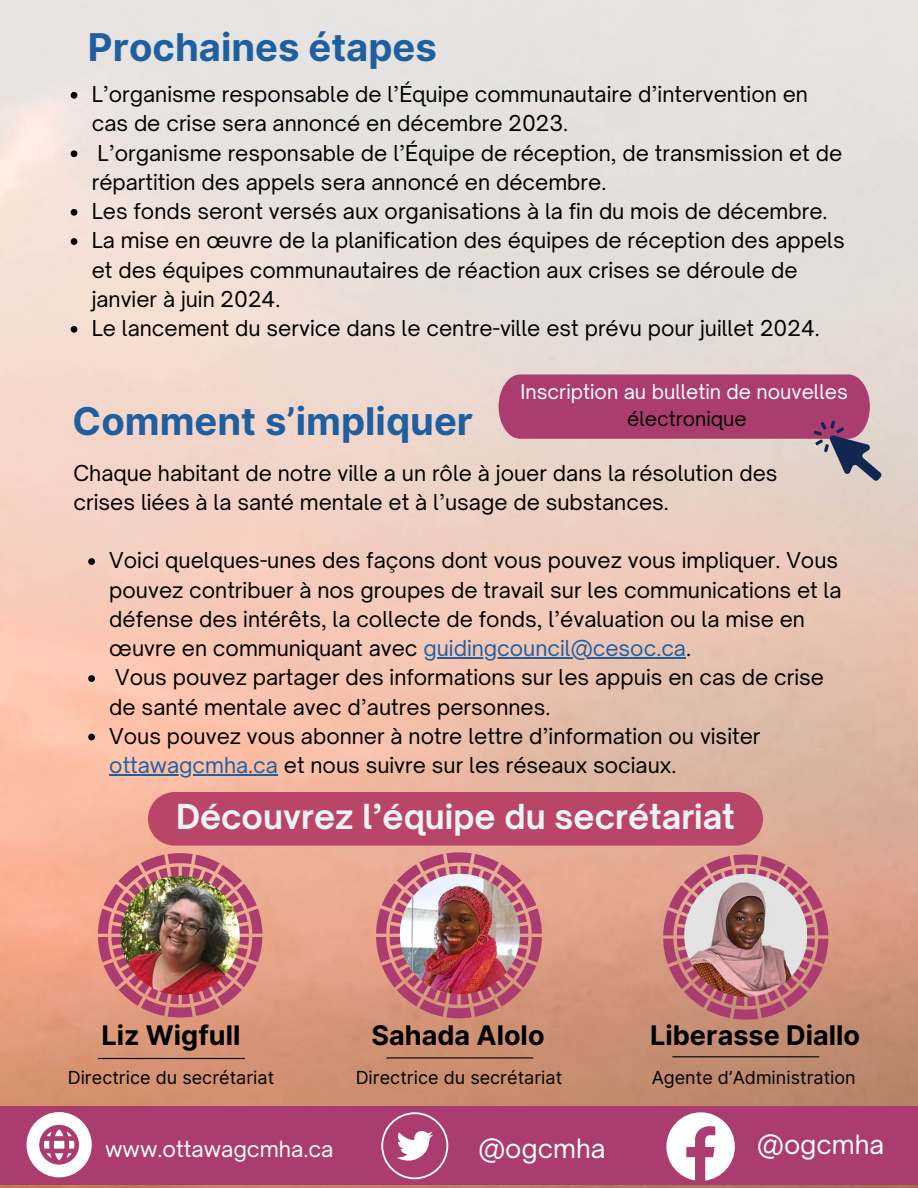
<style>
.page{position:relative;width:918px;height:1188px;background:#fff}
.page>*{position:absolute;margin:0;border:0;box-sizing:border-box;transform-origin:0 0}
.t1{font:700 38.25px "Inter";color:#1f5f9f}
.t2{font:700 33px "Open Sauce One";color:#edf2f7}
.t3{font:700 27px "Inter";color:#000}
.t4{font:25.5px "Open Sauce One";color:#fff}
.t5{font:21.3px "Open Sauce One";color:#fff}
.t6{font:21px/29.2px "Open Sauce One";color:#000}
.t7{font:19.5px "Open Sauce One";color:#fff}
.t8{font:19.5px "Open Sauce One";color:#000}
.t9{font:18px "Inter";color:#000}
.s1{color:#1f5f9f}
</style>
<div class="page">
<img style="left:0;top:0;width:918px;height:1188px">
<div style="left:148px;top:792px;width:615px;height:54px;background:#b94668"></div>
<svg style="left:98px;top:853px;width:164px;height:164px;background:#cf787e"></svg>
<svg style="left:376px;top:852px;width:166px;height:166px;background:#c9767d"></svg>
<svg style="left:663px;top:854px;width:165px;height:166px;background:#c6787c"></svg>
<img style="left:121px;top:876px;width:119px;height:119px;border-radius:50%">
<img style="left:400px;top:874px;width:120px;height:120px;border-radius:60px">
<img style="left:684px;top:874px;width:123px;height:122px">
<hr style="left:98px;top:1058px;width:147px;height:1px;background:#000">
<hr style="left:386px;top:1057px;width:147px;height:2px;background:#000">
<hr style="left:672px;top:1056px;width:147px;height:1px;background:#000">
<div style="left:0;top:1107px;width:918px;height:78px;background:#ab3c6f"></div>
<svg style="left:26px;top:1112px;width:66px;height:65px"></svg>
<svg style="left:381px;top:1112px;width:67px;height:67px"></svg>
<svg style="left:666px;top:1112px;width:69px;height:69px"></svg>
<svg style="left:499px;top:374px;width:388px;height:125px;background:#c4869b"></svg>
<svg style="left:88px;top:558px;width:7px;height:7px"></svg>
<hr style="left:423px;top:657px;width:263px;height:1px;background:#1f5f9f">
<svg style="left:88px;top:675px;width:7px;height:7px"></svg>
<svg style="left:88px;top:734px;width:7px;height:6px"></svg>
<hr style="left:109px;top:774px;width:169px;height:1px;background:#1f5f9f">
<svg style="left:71px;top:92px;width:6px;height:7px"></svg>
<svg style="left:71px;top:150px;width:6px;height:7px"></svg>
<svg style="left:71px;top:209px;width:6px;height:7px"></svg>
<svg style="left:71px;top:238px;width:6px;height:7px"></svg>
<svg style="left:71px;top:326px;width:6px;height:7px"></svg>
<p class="t1" style="left:88px;top:24px;width:351px">Prochaines étapes</p>
<p class="t6" style="left:92px;top:79px;width:718px">L’organisme responsable de l’Équipe communautaire d’intervention en cas de crise sera annoncé en décembre 2023.</p>
<p class="t6" style="left:92px;top:138px;width:752px">L’organisme responsable de l’Équipe de réception, de transmission et de répartition des appels sera annoncé en décembre.</p>
<p class="t6" style="left:92px;top:196px;width:737px">Les fonds seront versés aux organisations à la fin du mois de décembre.</p>
<p class="t6" style="left:92px;top:226px;width:755px">La mise en œuvre de la planification des équipes de réception des appels et des équipes communautaires de réaction aux crises se déroule de janvier à juin 2024.</p>
<p class="t6" style="left:92px;top:313px;width:730px">Le lancement du service dans le centre-ville est prévu pour juillet 2024.</p>
<p class="t1" style="left:73px;top:398px;width:402px">Comment s’impliquer</p>
<p class="t7" style="left:521px;top:380px;width:329px">Inscription au bulletin de nouvelles</p>
<p class="t8" style="left:627px;top:407px;width:121px">électronique</p>
<p class="t6" style="left:74px;top:458px;width:705px">Chaque habitant de notre ville a un rôle à jouer dans la résolution des crises liées à la santé mentale et à l’usage de substances.</p>
<p class="t6" style="left:109px;top:546px;width:734px">Voici quelques-unes des façons dont vous pouvez vous impliquer. Vous pouvez contribuer à nos groupes de travail sur les communications et la défense des intérêts, la collecte de fonds, l’évaluation ou la mise en œuvre en communiquant avec <span class="s1">guidingcouncil@cesoc.ca</span>.</p>
<p class="t6" style="left:109px;top:663px;width:716px">Vous pouvez partager des informations sur les appuis en cas de crise de santé mentale avec d’autres personnes.</p>
<p class="t6" style="left:109px;top:721px;width:653px">Vous pouvez vous abonner à notre lettre d’information ou visiter <span class="s1">ottawagcmha.ca</span> et nous suivre sur les réseaux sociaux.</p>
<p class="t2" style="left:176px;top:796px;width:560px">Découvrez l’équipe du secrétariat</p>
<p class="t3" style="left:102px;top:1019px;width:140px">Liz Wigfull</p>
<p class="t3" style="left:372px;top:1019px;width:174px">Sahada Alolo</p>
<p class="t3" style="left:650px;top:1019px;width:211px">Liberasse Diallo</p>
<p class="t9" style="left:68px;top:1066px;width:208px">Directrice du secrétariat</p>
<p class="t9" style="left:356px;top:1066px;width:208px">Directrice du secrétariat</p>
<p class="t9" style="left:652px;top:1066px;width:206px">Agente d’Administration</p>
<p class="t5" style="left:105px;top:1135px;width:230px">www.ottawagcmha.ca</p>
<p class="t4" style="left:757px;top:1129px;width:128px">@ogcmha</p>
<p class="t4" style="left:478px;top:1133px;width:128px">@ogcmha</p>
</div>
